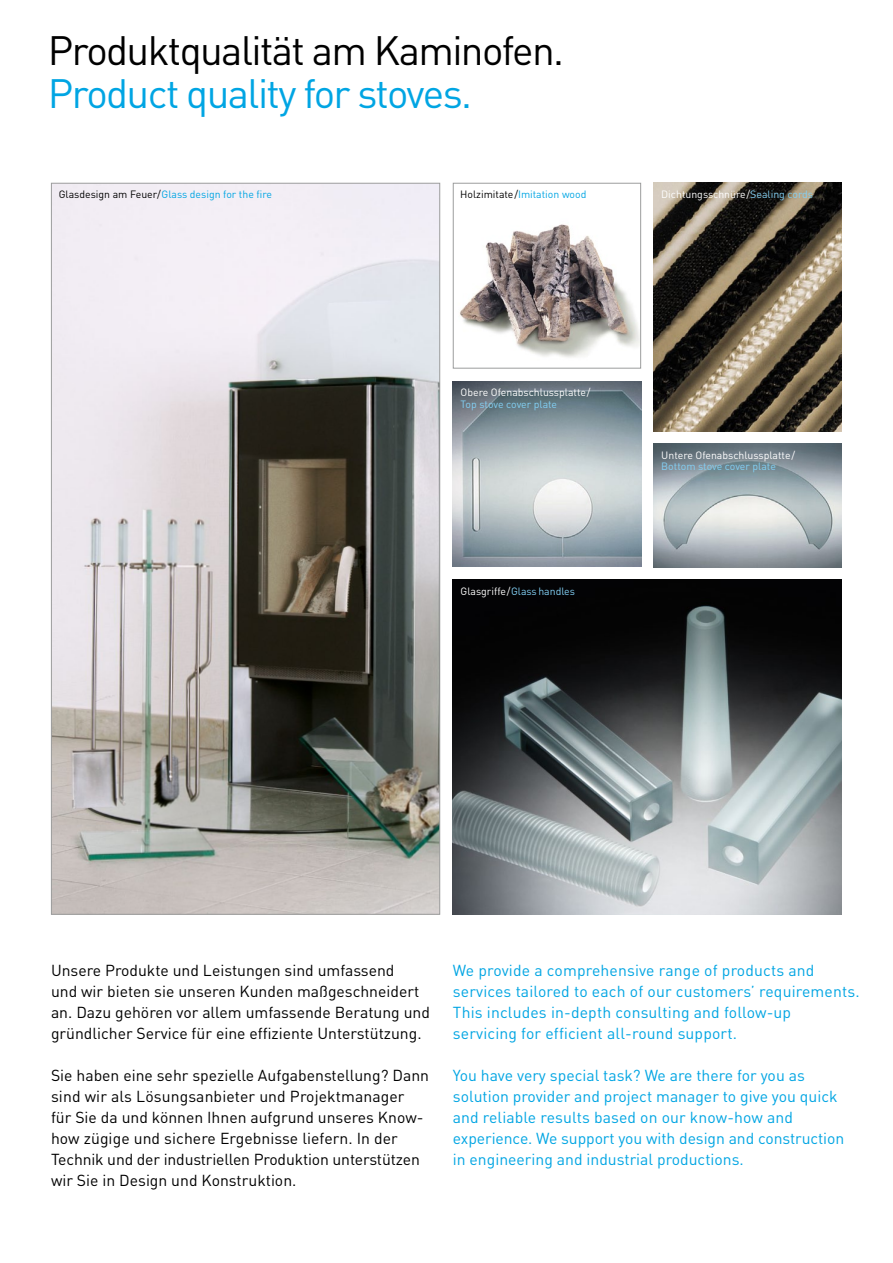
<style>
.page{position:relative;width:893px;height:1263px;background:#fff}
.page>*{position:absolute;margin:0;border:0;box-sizing:border-box;transform-origin:0 0}
.t1{font:40.5px "DIN";letter-spacing:-.04em;color:#000}
.t2{font:40.5px "DIN";letter-spacing:-.04em;color:#00a5e3}
.t3{font:15.75px/21px "DIN";color:#000}
.t4{font:15.75px/21px "DIN";color:#00a5e3}
.t5{font:10.5px "DIN";color:#fff}
.t6{font:10.5px "DIN";color:#00a5e3}
.t7{font:10.5px "DIN";color:#82d0f5}
.s1{color:#000}
.s2{color:#82d0f5}
.s3{color:#fff}
</style>
<div class="page">
<div style="left:453px;top:183px;width:188px;height:186px;border:1px solid #9c9d9d"></div>
<img style="left:453px;top:580px;width:389px;height:334px">
<img style="left:654px;top:183px;width:188px;height:249px">
<img style="left:53px;top:185px;width:385px;height:728px">
<img style="left:459px;top:224px;width:180px;height:134px">
<img style="left:453px;top:381px;width:188px;height:186px">
<img style="left:654px;top:444px;width:188px;height:123px">
<h1 class="t1" style="left:48px;top:25px;width:518px">Produktqualität am Kaminofen.</h1>
<h1 class="t2" style="left:48px;top:68px;width:426px">Product quality for stoves.</h1>
<p class="t6" style="left:59px;top:188px;width:215px"><span class="s1">Glasdesign am Feuer/</span>Glass design for the fire</p>
<p class="t6" style="left:460px;top:188px;width:128px"><span class="s1">Holzimitate/</span>Imitation wood</p>
<p class="t5" style="left:661px;top:188px;width:153px">Dichtungsschnüre/<span class="s2">Sealing cords</span></p>
<p class="t5" style="left:461px;top:386px;width:131px">Obere Ofenabschlussplatte/</p>
<p class="t7" style="left:461px;top:397px;width:98px">Top stove cover plate</p>
<p class="t7" style="left:461px;top:585px;width:116px"><span class="s3">Glasgriffe/</span>Glass handles</p>
<p class="t5" style="left:661px;top:449px;width:135px">Untere Ofenabschlussplatte/</p>
<p class="t7" style="left:661px;top:460px;width:116px">Bottom stove cover plate</p>
<p class="t3" style="left:51px;top:960px;width:381px">Unsere Produkte und Leistungen sind umfassend<br>und wir bieten sie unseren Kunden maßgeschneidert an. Dazu gehören vor allem umfassende Beratung und gründlicher Service für eine effiziente Unterstützung.</p>
<p class="t3" style="left:51px;top:1065px;width:380px">Sie haben eine sehr spezielle Aufgabenstellung? Dann sind wir als Lösungsanbieter und Projektmanager<br>für Sie da und können Ihnen aufgrund unseres Know&shy;how zügige und sichere Ergebnisse liefern. In der Technik und der industriellen Produktion unterstützen wir Sie in Design und Konstruktion.</p>
<p class="t4" style="left:453px;top:960px;width:408px">We provide a comprehensive range of products and services tailored to each of our customers’ requirements.<br>This includes in-depth consulting and follow-up<br>servicing for efficient all-round support.</p>
<p class="t4" style="left:453px;top:1065px;width:393px">You have very special task? We are there for you as solution provider and project manager to give you quick and reliable results based on our know-how and experience. We support you with design and construction in engineering and industrial productions.</p>
</div>
